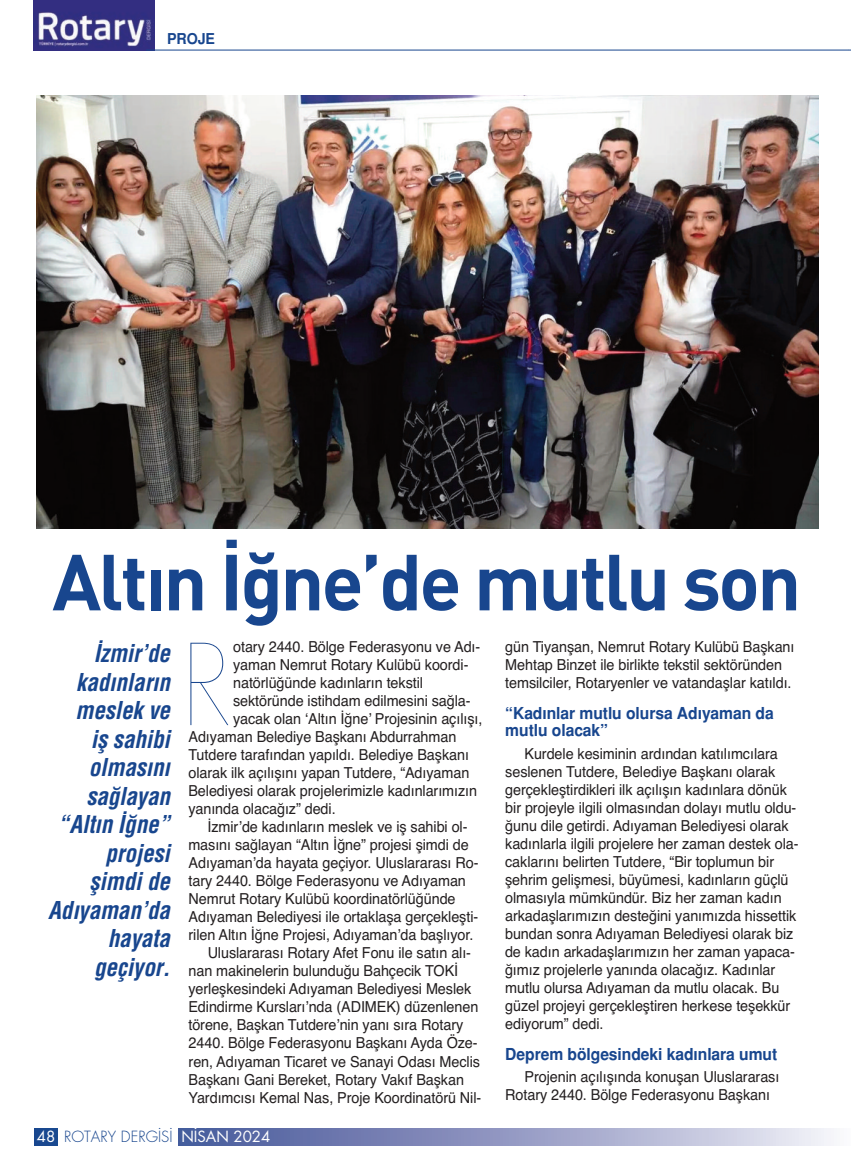
<style>
.page{position:relative;width:851px;height:1170px;background:#fff}
.page>*{position:absolute;margin:0;border:0;box-sizing:border-box;transform-origin:0 0}
.t1{font:300 106.8px "Elle Nova C Ultra";color:#18468e;scale:.96 1}
.t2{font:78px "DIM Bol";letter-spacing:-.035em;color:#18468e}
.t3{font:italic 700 24px/28.5px "Helveticam Cond";letter-spacing:-.005em;color:#18468e;text-align:right;scale:.96 1}
.t4{font:700 16.5px/17.2px "Helveticam";letter-spacing:-.005em;color:#18468e;scale:.95 1}
.t5{font:15.15px/18px "Helvetica";letter-spacing:-.005em;color:#231f20;scale:.95 1}
.t6{font:15px "Futura Lightm";color:#18468e}
.t7{font:700 15px "Helveticam";letter-spacing:-.005em;color:#18468e;scale:.95 1}
.s1{font-family:"Futura Bookm";color:#fff}
</style>
<div class="page">
<svg style="left:34px;top:1128px;width:797px;height:16px;background:#919ac3"></svg>
<div style="left:58px;top:1127px;width:120px;height:18px;background:#fff"></div>
<img style="left:34px;top:0;width:121px;height:51px">
<hr style="left:146px;top:50px;width:702px;height:1px;background:#18468e">
<img style="left:36px;top:96px;width:782px;height:432px">
<p class="t7" style="left:167px;top:29px;width:52px">PROJE</p>
<h2 class="t2" style="left:52px;top:531px;width:750px">Altın İğne’de mutlu son</h2>
<h3 class="t3" style="left:48px;top:639px;width:128px">İzmir’de kadınların meslek ve<br>iş sahibi olmasını sağlayan “Altın İğne” projesi şimdi de<br>Adıyaman’da hayata geçiyor.</h3>
<h1 class="t1" style="left:183px;top:627px;width:48px">R</h1>
<p class="t5" style="left:505px;top:638px;width:306px">gün Tiyanşan, Nemrut Rotary Kulübü Başkanı<br>Mehtap Binzet ile birlikte tekstil sektöründen temsilciler, Rotaryenler ve vatandaşlar katıldı.</p>
<p class="t4" style="left:505px;top:704px;width:284px">“Kadınlar mutlu olursa Adıyaman da mutlu olacak”</p>
<p class="t5" style="left:505px;top:744px;width:310px;text-indent:19px">Kurdele kesiminin ardından katılımcılara seslenen Tutdere, Belediye Başkanı olarak gerçekleştirdikleri ilk açılışın kadınlara dönük bir projeyle ilgili olmasından dolayı mutlu oldu&shy;ğunu dile getirdi. Adıyaman Belediyesi olarak kadınlarla ilgili projelere her zaman destek ola&shy;caklarını belirten Tutdere, “Bir toplumun bir şehrim gelişmesi, büyümesi, kadınların güçlü olmasıyla mümkündür. Biz her zaman kadın arkadaşlarımızın desteğini yanımızda hissettik bundan sonra Adıyaman Belediyesi olarak biz de kadın arkadaşlarımızın her zaman yapaca&shy;ğımız projelerle yanında olacağız. Kadınlar mutlu olursa Adıyaman da mutlu olacak. Bu güzel projeyi gerçekleştiren herkese teşekkür ediyorum” dedi.</p>
<p class="t4" style="left:505px;top:1045px;width:288px">Deprem bölgesindeki kadınlara umut</p>
<p class="t5" style="left:505px;top:1067px;width:290px;text-indent:19px">Projenin açılışında konuşan Uluslararası<br>Rotary 2440. Bölge Federasyonu Başkanı</p>
<p class="t5" style="left:233px;top:638px;width:262px">otary 2440. Bölge Federasyonu ve Adı-</p>
<p class="t5" style="left:233px;top:656px;width:249px">yaman Nemrut Rotary Kulübü koordi-</p>
<p class="t5" style="left:233px;top:674px;width:201px">natörlüğünde kadınların tekstil</p>
<p class="t5" style="left:233px;top:692px;width:251px">sektöründe istihdam edilmesini sağla-</p>
<p class="t5" style="left:233px;top:710px;width:264px">yacak olan ‘Altın İğne’ Projesinin açılışı,</p>
<p class="t5" style="left:188px;top:728px;width:283px">Adıyaman Belediye Başkanı Abdurrahman</p>
<p class="t5" style="left:188px;top:746px;width:297px">Tutdere tarafından yapıldı. Belediye Başkanı</p>
<p class="t5" style="left:188px;top:764px;width:297px">olarak ilk açılışını yapan Tutdere, “Adıyaman</p>
<p class="t5" style="left:188px;top:782px;width:305px">Belediyesi olarak projelerimizle kadınlarımızın</p>
<p class="t5" style="left:188px;top:800px;width:156px">yanında olacağız” dedi.</p>
<p class="t5" style="left:207px;top:818px;width:275px">İzmir’de kadınların meslek ve iş sahibi ol-</p>
<p class="t5" style="left:188px;top:836px;width:297px">masını sağlayan “Altın İğne” projesi şimdi de</p>
<p class="t5" style="left:188px;top:854px;width:306px">Adıyaman’da hayata geçiyor. Uluslararası Ro-</p>
<p class="t5" style="left:188px;top:872px;width:293px">tary 2440. Bölge Federasyonu ve Adıyaman</p>
<p class="t5" style="left:188px;top:890px;width:282px">Nemrut Rotary Kulübü koordinatörlüğünde</p>
<p class="t5" style="left:188px;top:908px;width:306px">Adıyaman Belediyesi ile ortaklaşa gerçekleşti-</p>
<p class="t5" style="left:188px;top:926px;width:301px">rilen Altın İğne Projesi, Adıyaman’da başlıyor.</p>
<p class="t5" style="left:208px;top:944px;width:279px">Uluslararası Rotary Afet Fonu ile satın alı-</p>
<p class="t5" style="left:188px;top:962px;width:285px">nan makinelerin bulunduğu Bahçecik TOKİ</p>
<p class="t5" style="left:188px;top:980px;width:299px">yerleşkesindeki Adıyaman Belediyesi Meslek</p>
<p class="t5" style="left:188px;top:998px;width:307px">Edindirme Kursları’nda (ADIMEK) düzenlenen</p>
<p class="t5" style="left:188px;top:1016px;width:291px">törene, Başkan Tutdere’nin yanı sıra Rotary</p>
<p class="t5" style="left:188px;top:1034px;width:306px">2440. Bölge Federasyonu Başkanı Ayda Öze-</p>
<p class="t5" style="left:188px;top:1052px;width:308px">ren, Adıyaman Ticaret ve Sanayi Odası Meclis</p>
<p class="t5" style="left:188px;top:1070px;width:291px">Başkanı Gani Bereket, Rotary Vakıf Başkan</p>
<p class="t5" style="left:188px;top:1088px;width:309px">Yardımcısı Kemal Nas, Proje Koordinatörü Nil-</p>
<p class="t6" style="left:37px;top:1126px;width:235px"><span class="s1">48</span> ROTARY DERGİSİ <span class="s1">NİSAN 2024</span></p>
</div>
